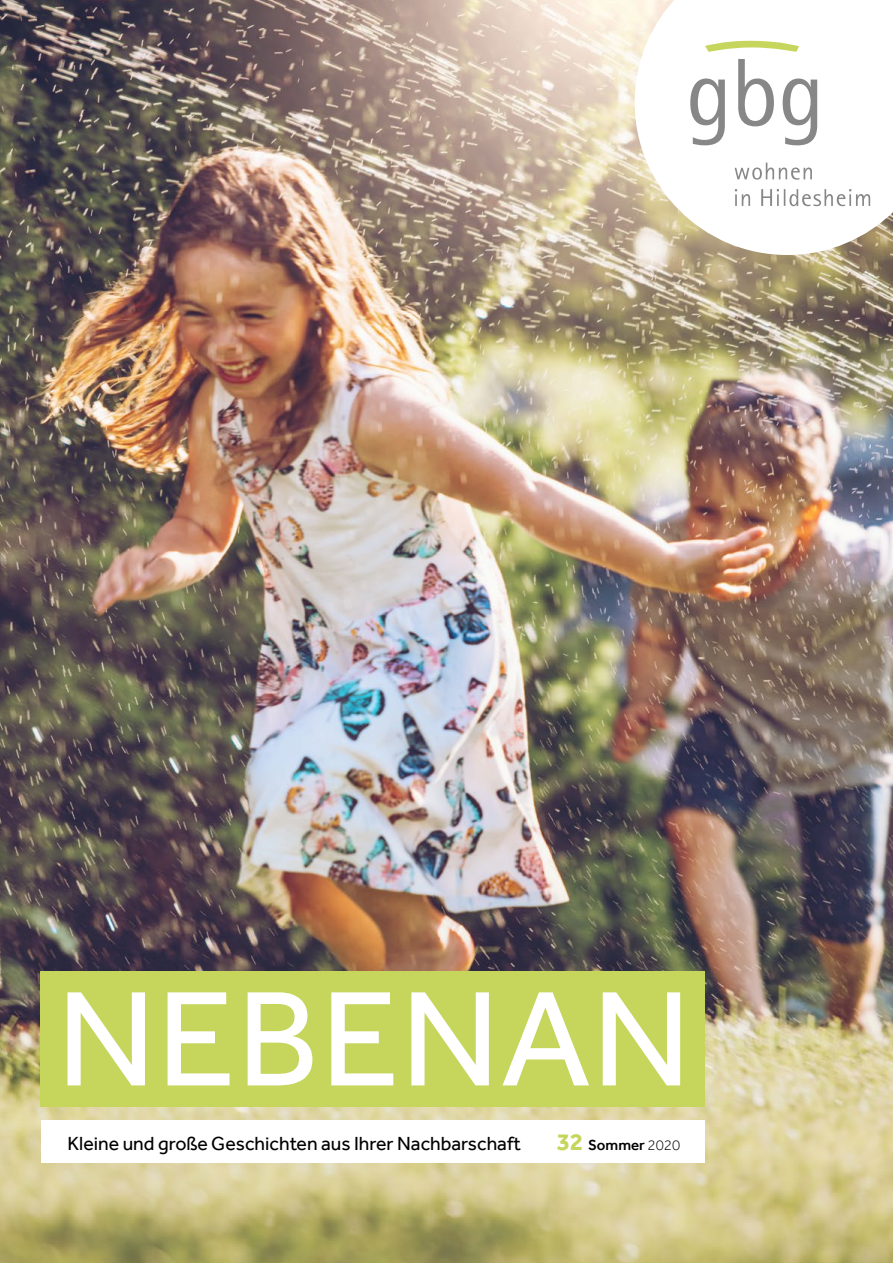
<style>
.page{position:relative;width:893px;height:1263px;background:#fff}
.page>*{position:absolute;margin:0;border:0;box-sizing:border-box;transform-origin:0 0}
.t1{font:139.5px "Effra";letter-spacing:.01em;color:#fff}
.t2{font:19.5px "Effra";color:#000}
.t3{font:500 15px "Effra";color:#000}
.s1{font-weight:700;font-size:24.75px;color:#c6d65c}
.s2{font-weight:300}
</style>
<div class="page">
<img style="left:0;top:0;width:893px;height:1263px">
<div style="left:40px;top:971px;width:665px;height:135px;background:#c6d65c"></div>
<div style="left:41px;top:1121px;width:664px;height:42px;background:#fff"></div>
<svg style="left:635px;top:0;width:258px;height:255px"></svg>
<svg style="left:705px;top:40px;width:94px;height:12px"></svg>
<svg style="left:735px;top:189px;width:135px;height:17px"></svg>
<svg style="left:735px;top:163px;width:77px;height:17px"></svg>
<svg style="left:690px;top:59px;width:127px;height:86px"></svg>
<div style="left:859px;top:0;width:34px;height:29px;background:#fff"></div>
<h1 class="t1" style="left:57px;top:956px;width:635px">NEBENAN</h1>
<p class="t2" style="left:68px;top:1131px;width:455px">Kleine und große Geschichten aus Ihrer Nachbarschaft</p>
<p class="t3" style="left:557px;top:1135px;width:125px"><span class="s1">32</span> Sommer <span class="s2">2020</span></p>
</div>
